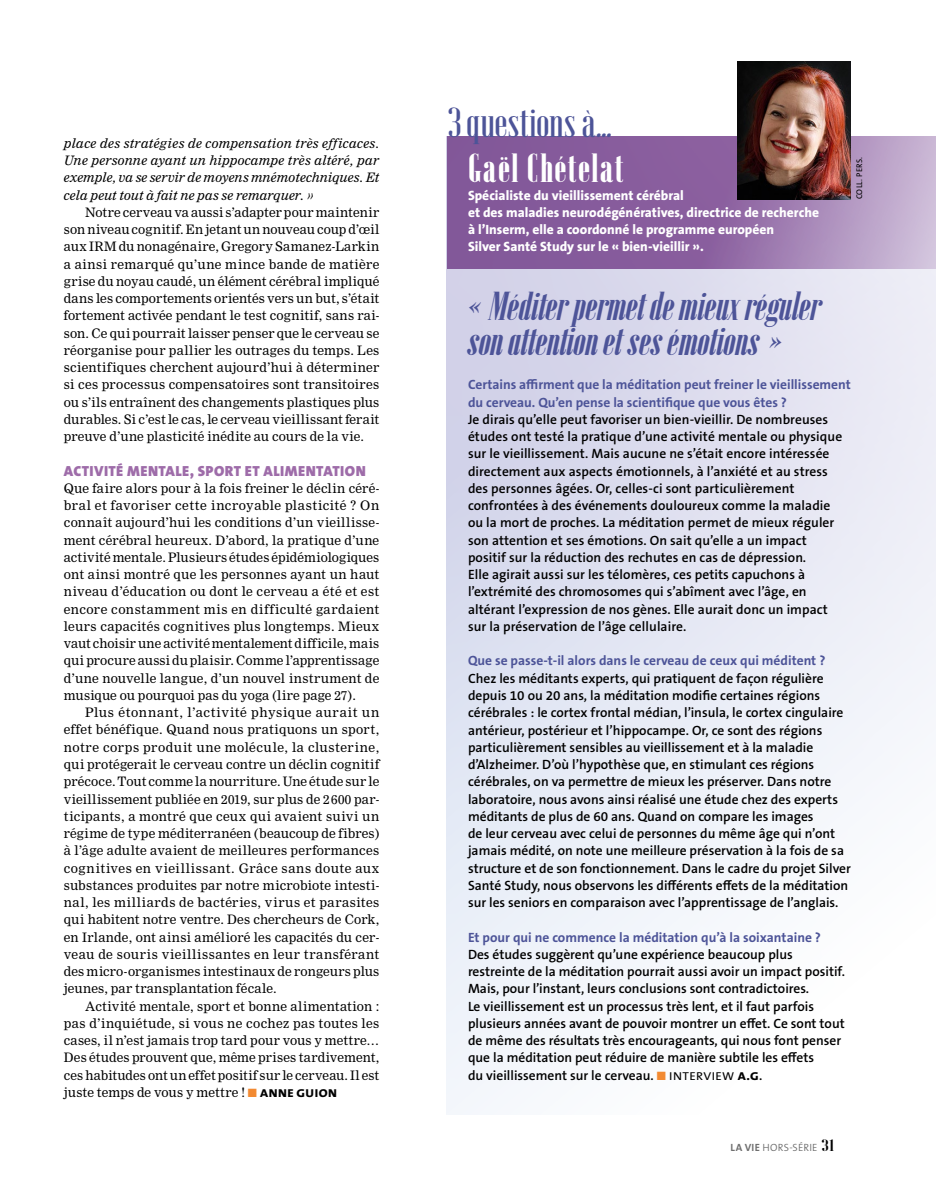
<style>
.page{position:relative;width:936px;height:1191px;background:#fff}
.page>*{position:absolute;margin:0;border:0;box-sizing:border-box;transform-origin:0 0}
.t1{font:600 condensed 42px "Emberly";color:#4d5498}
.t2{font:italic 800 condensed 40.5px/34.5px "Emberly";letter-spacing:-.005em;color:#4d5498}
.t3{font:900 condensed 40.5px "Emberly";letter-spacing:.035em;color:#fff}
.t4{font:900 14.7px "The Sans B W9";letter-spacing:.03em;color:#9e6ca9}
.t5{font:600 13.5px/17.2px "The Sans B W6";color:#000}
.t6{font:700 13.5px/17.2px "The Sans B W7";color:#4d5498}
.t7{font:800 13.5px/17.2px "The Sans B W8";color:#fff}
.t8{font:12.75px/17.2px "Nimrod";letter-spacing:.01em;color:#000;text-align:justify}
.t9{font:italic 12.75px/17.2px "Nimrod";letter-spacing:.01em;color:#000;text-align:justify}
.t10{font:300 10.5px "The Sans B W4";letter-spacing:.02em;color:#6e6e6e}
.t11{font:8.25px "The Sans B W5 Plain";letter-spacing:.03em;color:#000}
.s1{color:#f28a32}
.s2{font-family:"The Sans B W8";font-weight:800;font-size:11.55px}
.s3{font-style:italic}
.s4{font-family:"The Sans B W5 Plain";font-weight:400;font-size:11.55px}
.s5{font-family:"The Sans B W7";font-weight:700}
.s6{font-family:"Emberly";font-weight:900;font-size:16.5px;color:#000}
</style>
<div class="page">
<svg style="left:446px;top:268px;width:489px;height:846px"></svg>
<svg style="left:446px;top:136px;width:489px;height:132px;background:#9570a8"></svg>
<img style="left:737px;top:62px;width:113px;height:137px">
<p class="t9" style="left:64px;top:135px;width:317px">place des stratégies de compensation très efficaces.<br>Une personne ayant un hippocampe très altéré, par exemple, va se servir de moyens mnémotechniques. Et cela peut tout à fait ne pas se remarquer. »</p>
<p class="t8" style="left:64px;top:204px;width:317px;text-indent:21px">Notre cerveau va aussi s’adapter pour maintenir son niveau cognitif. En jetant un nouveau coup d’œil aux IRM du nonagénaire, Gregory Samanez-Larkin a ainsi remarqué qu’une mince bande de matière grise du noyau caudé, un élément cérébral impliqué dans les comportements orientés vers un but, s’était fortement activée pendant le test cognitif, sans rai&shy;son. Ce qui pourrait laisser penser que le cerveau se réorganise pour pallier les outrages du temps. Les scientifiques cherchent aujourd’hui à déterminer si ces processus compensatoires sont transitoires ou s’ils entraînent des changements plastiques plus durables. Si c’est le cas, le cerveau vieillissant ferait preuve d’une plasticité inédite au cours de la vie.</p>
<p class="t4" style="left:64px;top:461px;width:303px">ACTIVITÉ MENTALE, SPORT ET ALIMENTATION</p>
<p class="t8" style="left:64px;top:480px;width:317px">Que faire alors pour à la fois freiner le déclin céré&shy;bral et favoriser cette incroyable plasticité ? On connaît aujourd’hui les conditions d’un vieillisse&shy;ment cérébral heureux. D’abord, la pratique d’une activité mentale. Plusieurs études épidémiologiques ont ainsi montré que les personnes ayant un haut niveau d’éducation ou dont le cerveau a été et est encore constamment mis en difficulté gardaient leurs capacités cognitives plus longtemps. Mieux vaut choisir une activité mentalement difficile, mais qui procure aussi du plaisir. Comme l’apprentissage d’une nouvelle langue, d’un nouvel instrument de musique ou pourquoi pas du yoga (lire page 27).</p>
<p class="t8" style="left:64px;top:704px;width:317px;text-indent:21px">Plus étonnant, l’activité physique aurait un effet bénéfique. Quand nous pratiquons un sport, notre corps produit une molécule, la clusterine, qui protégerait le cerveau contre un déclin cognitif précoce. Tout comme la nourriture. Une étude sur le vieillissement publiée en 2019, sur plus de 2600 par&shy;ticipants, a montré que ceux qui avaient suivi un régime de type méditerranéen (beaucoup de fibres) à l’âge adulte avaient de meilleures performances cognitives en vieillissant. Grâce sans doute aux substances produites par notre microbiote intesti&shy;nal, les milliards de bactéries, virus et parasites qui habitent notre ventre. Des chercheurs de Cork, en Irlande, ont ainsi amélioré les capacités du cer&shy;veau de souris vieillissantes en leur transférant des micro-organismes intestinaux de rongeurs plus jeunes, par transplantation fécale.</p>
<p class="t8" style="left:64px;top:997px;width:317px;text-indent:21px">Activité mentale, sport et bonne alimentation : pas d’inquiétude, si vous ne cochez pas toutes les cases, il n’est jamais trop tard pour vous y mettre… Des études prouvent que, même prises tardivement, ces habitudes ont un effet positif sur le cerveau. Il est juste temps de vous y mettre ! <span class="s1">■</span> <span class="s2">ANNE GUION</span></p>
<h1 class="t1" style="left:446px;top:101px;width:170px">3 questions à<span class="s3">…</span></h1>
<h2 class="t3" style="left:468px;top:148px;width:157px">Gaël Chételat</h2>
<p class="t7" style="left:468px;top:186px;width:352px">Spécialiste du vieillissement cérébral<br>et des maladies neurodégénératives, directrice de recherche à l’Inserm, elle a coordonné le programme européen<br>Silver Santé Study sur le « bien-vieillir ».</p>
<h2 class="t2" style="left:468px;top:290px;width:356px">« Méditer permet de mieux réguler son attention et ses émotions »</h2>
<p class="t11" style="left:854px;top:199px;width:44px;rotate:-90deg">COLL. PERS.</p>
<p class="t6" style="left:468px;top:376px;width:384px">Certains affirment que la méditation peut freiner le vieillissement du cerveau. Qu’en pense la scientifique que vous êtes ?</p>
<p class="t5" style="left:468px;top:411px;width:376px">Je dirais qu’elle peut favoriser un bien-vieillir. De nombreuses études ont testé la pratique d’une activité mentale ou physique sur le vieillissement. Mais aucune ne s’était encore intéressée directement aux aspects émotionnels, à l’anxiété et au stress des personnes âgées. Or, celles-ci sont particulièrement confrontées à des événements douloureux comme la maladie ou la mort de proches. La méditation permet de mieux réguler son attention et ses émotions. On sait qu’elle a un impact positif sur la réduction des rechutes en cas de dépression.<br>Elle agirait aussi sur les télomères, ces petits capuchons à l’extrémité des chromosomes qui s’abîment avec l’âge, en altérant l’expression de nos gènes. Elle aurait donc un impact sur la préservation de l’âge cellulaire.</p>
<p class="t6" style="left:468px;top:652px;width:359px">Que se passe-t-il alors dans le cerveau de ceux qui méditent ?</p>
<p class="t5" style="left:468px;top:669px;width:384px">Chez les méditants experts, qui pratiquent de façon régulière depuis 10 ou 20 ans, la méditation modifie certaines régions cérébrales : le cortex frontal médian, l’insula, le cortex cingulaire antérieur, postérieur et l’hippocampe. Or, ce sont des régions particulièrement sensibles au vieillissement et à la maladie d’Alzheimer. D’où l’hypothèse que, en stimulant ces régions cérébrales, on va permettre de mieux les préserver. Dans notre laboratoire, nous avons ainsi réalisé une étude chez des experts méditants de plus de 60 ans. Quand on compare les images<br>de leur cerveau avec celui de personnes du même âge qui n’ont jamais médité, on note une meilleure préservation à la fois de sa structure et de son fonctionnement. Dans le cadre du projet Silver Santé Study, nous observons les différents effets de la méditation sur les seniors en comparaison avec l’apprentissage de l’anglais.</p>
<p class="t6" style="left:468px;top:928px;width:354px">Et pour qui ne commence la méditation qu’à la soixantaine ?</p>
<p class="t5" style="left:468px;top:945px;width:378px">Des études suggèrent qu’une expérience beaucoup plus restreinte de la méditation pourrait aussi avoir un impact positif.<br>Mais, pour l’instant, leurs conclusions sont contradictoires.<br>Le vieillissement est un processus très lent, et il faut parfois plusieurs années avant de pouvoir montrer un effet. Ce sont tout de même des résultats très encourageants, qui nous font penser que la méditation peut réduire de manière subtile les effets<br>du vieillissement sur le cerveau. <span class="s1">■</span> <span class="s4">INTERVIEW</span> <span class="s2">A.G</span>.</p>
<p class="t10" style="left:730px;top:1141px;width:105px"><span class="s5">LA VIE</span> HORS-SÉRIE <span class="s6">31</span></p>
</div>
